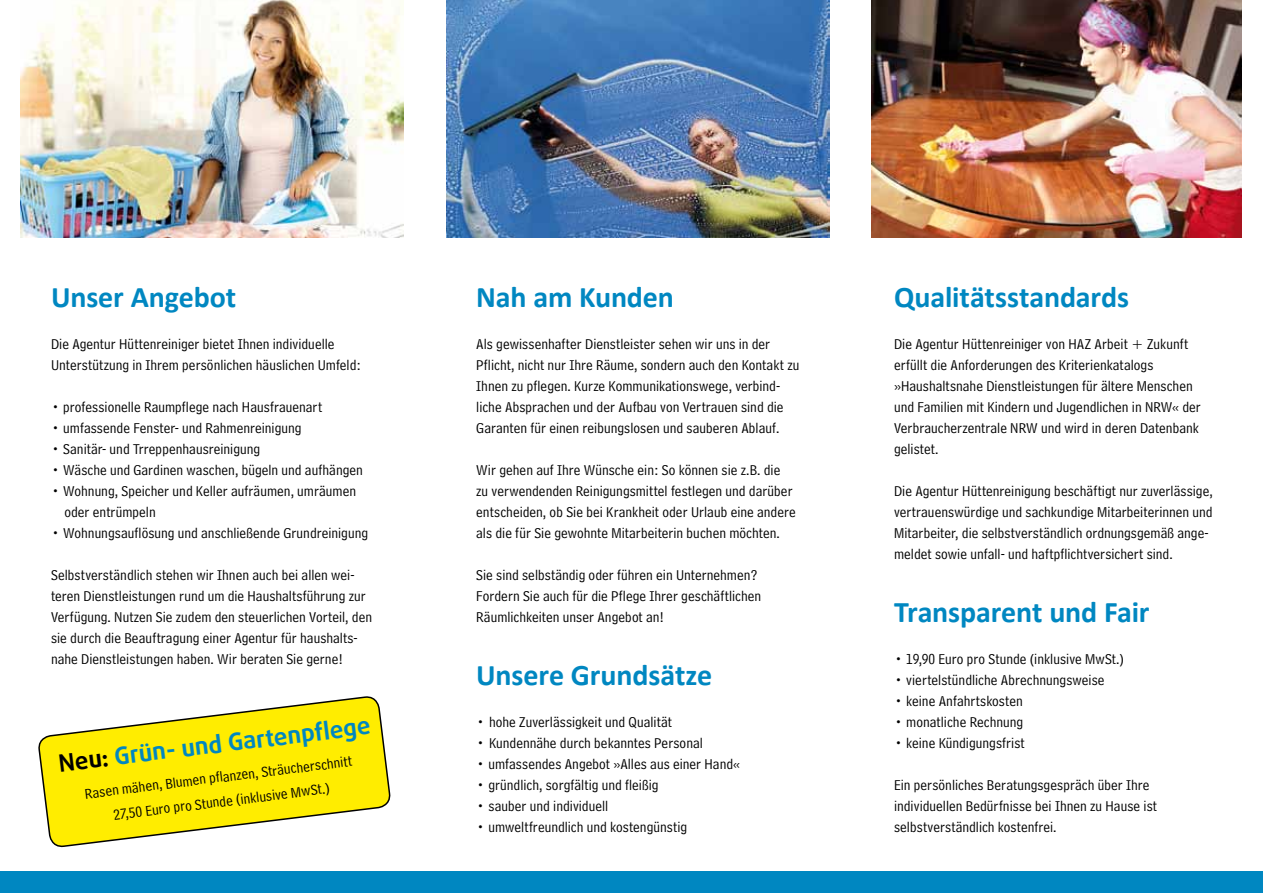
<style>
.page{position:relative;width:1263px;height:893px;background:#fff}
.page>*{position:absolute;margin:0;border:0;box-sizing:border-box;transform-origin:0 0}
.t1{font:700 30px "Calibri";letter-spacing:-.005em;color:#0087c1}
.t2{font:700 24px "Daxline";color:#0087c1}
.t3{font:15px/21px "Bell Centennial Address";letter-spacing:.005em;color:#000}
.s1{color:#000}
</style>
<div class="page">
<div style="left:0;top:872px;width:1263px;height:21px;background:#0087c1"></div>
<img style="left:20px;top:0;width:384px;height:237px">
<img style="left:872px;top:0;width:370px;height:237px">
<img style="left:446px;top:0;width:383px;height:237px">
<svg style="left:38px;top:696px;width:353px;height:152px"></svg>
<h1 class="t1" style="left:51px;top:278px;width:187px">Unser Angebot</h1>
<p class="t3" style="left:51px;top:334px;width:311px">Die Agentur Hüttenreiniger bietet Ihnen individuelle<br>Unterstützung in Ihrem persönlichen häuslichen Umfeld:</p>
<p class="t3" style="left:51px;top:397px;width:273px">• professionelle Raumpflege nach Hausfrauenart</p>
<p class="t3" style="left:51px;top:418px;width:252px">• umfassende Fenster- und Rahmenreinigung</p>
<p class="t3" style="left:51px;top:439px;width:211px">• Sanitär- und Trreppenhausreinigung</p>
<p class="t3" style="left:51px;top:460px;width:313px">• Wäsche und Gardinen waschen, bügeln und aufhängen</p>
<p class="t3" style="left:64px;top:481px;width:293px;text-indent:-13px">• Wohnung, Speicher und Keller aufräumen, umräumen oder entrümpeln</p>
<p class="t3" style="left:51px;top:523px;width:319px">• Wohnungsauflösung und anschließende Grundreinigung</p>
<p class="t3" style="left:51px;top:565px;width:323px">Selbstverständlich stehen wir Ihnen auch bei allen wei&shy;teren Dienstleistungen rund um die Haushaltsführung zur Verfügung. Nutzen Sie zudem den steuerlichen Vorteil, den sie durch die Beauftragung einer Agentur für haushalts&shy;nahe Dienstleistungen haben. Wir beraten Sie gerne!</p>
<h2 class="t2" style="left:57px;top:749px;width:315px;rotate:-7deg"><span class="s1">Neu:</span> Grün- und Gartenpflege</h2>
<p class="t3" style="left:84px;top:781px;width:271px;line-height:24.3px;text-align:center;rotate:-7deg">Rasen mähen, Blumen pfl anzen, Sträucherschnitt<br>27,50 Euro pro Stunde (inklusive MwSt.)</p>
<h1 class="t1" style="left:476px;top:278px;width:199px">Nah am Kunden</h1>
<p class="t3" style="left:476px;top:334px;width:325px">Als gewissenhafter Dienstleister sehen wir uns in der Pflicht, nicht nur Ihre Räume, sondern auch den Kontakt zu Ihnen zu pflegen. Kurze Kommunikationswege, verbind&shy;liche Absprachen und der Aufbau von Vertrauen sind die Garanten für einen reibungslosen und sauberen Ablauf.</p>
<p class="t3" style="left:476px;top:460px;width:321px">Wir gehen auf Ihre Wünsche ein: So können sie z.B. die zu verwendenden Reinigungsmittel festlegen und darüber entscheiden, ob Sie bei Krankheit oder Urlaub eine andere als die für Sie gewohnte Mitarbeiterin buchen möchten.</p>
<p class="t3" style="left:476px;top:565px;width:286px">Sie sind selbständig oder führen ein Unternehmen?<br>Fordern Sie auch für die Pflege Ihrer geschäftlichen<br>Räumlichkeiten unser Angebot an!</p>
<h1 class="t1" style="left:476px;top:656px;width:237px">Unsere Grundsätze</h1>
<p class="t3" style="left:476px;top:712px;width:197px">• hohe Zuverlässigkeit und Qualität</p>
<p class="t3" style="left:476px;top:733px;width:228px">• Kundennähe durch bekanntes Personal</p>
<p class="t3" style="left:476px;top:754px;width:265px">• umfassendes Angebot »Alles aus einer Hand«</p>
<p class="t3" style="left:476px;top:775px;width:184px">• gründlich, sorgfältig und fleißig</p>
<p class="t3" style="left:476px;top:796px;width:134px">• sauber und individuell</p>
<p class="t3" style="left:476px;top:817px;width:212px">• umweltfreundlich und kostengünstig</p>
<h1 class="t1" style="left:894px;top:278px;width:237px">Qualitätsstandards</h1>
<p class="t3" style="left:894px;top:334px;width:308px">Die Agentur Hüttenreiniger von HAZ Arbeit + Zukunft erfüllt die Anforderungen des Kriterienkatalogs »Haushaltsnahe Dienstleistungen für ältere Menschen und Familien mit Kindern und Jugendlichen in NRW« der Verbraucherzentrale NRW und wird in deren Datenbank gelistet.</p>
<p class="t3" style="left:894px;top:481px;width:320px">Die Agentur Hüttenreinigung beschäftigt nur zuverlässige, vertrauenswürdige und sachkundige Mitarbeiterinnen und Mitarbeiter, die selbstverständlich ordnungsgemäß ange&shy;meldet sowie unfall- und haftpflichtversichert sind.</p>
<h1 class="t1" style="left:894px;top:593px;width:257px">Transparent und Fair</h1>
<p class="t3" style="left:894px;top:649px;width:232px">• 19,90 Euro pro Stunde (inklusive MwSt.)</p>
<p class="t3" style="left:894px;top:670px;width:212px">• viertelstündliche Abrechnungsweise</p>
<p class="t3" style="left:894px;top:691px;width:130px">• keine Anfahrtskosten</p>
<p class="t3" style="left:894px;top:712px;width:131px">• monatliche Rechnung</p>
<p class="t3" style="left:894px;top:733px;width:132px">• keine Kündigungsfrist</p>
<p class="t3" style="left:894px;top:775px;width:264px">Ein persönliches Beratungsgespräch über Ihre individuellen Bedürfnisse bei Ihnen zu Hause ist selbstverständlich kostenfrei.</p>
</div>
